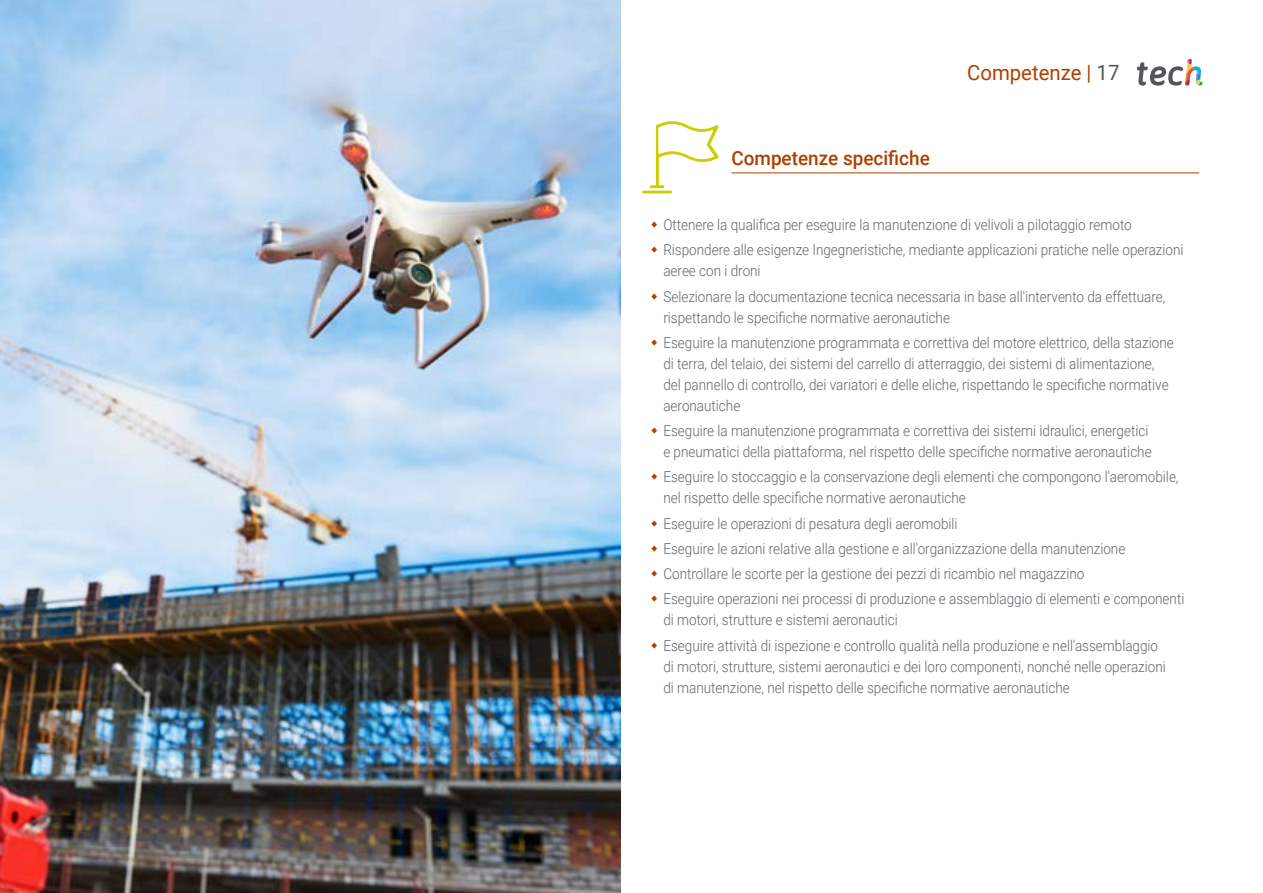
<style>
.page{position:relative;width:1263px;height:893px;background:#fff}
.page>*{position:absolute;margin:0;border:0;box-sizing:border-box;transform-origin:0 0}
.t1{font:21px "Roboto";color:#ae4000}
.t2{font:500 19.5px "Roboto";color:#ae4000}
.t3{font:300 15px/25.2px "Roboto";color:#61646a;scale:.9 1}
.s1{color:#52555b}
</style>
<div class="page">
<img style="left:0;top:0;width:621px;height:893px">
<hr style="left:731px;top:173px;width:468px;height:1px;background:#ae4000">
<hr style="left:642px;top:191px;width:30px;height:2px;background:#cdce00">
<svg style="left:650px;top:121px;width:69px;height:67px"></svg>
<svg style="left:1137px;top:59px;width:65px;height:27px"></svg>
<h2 class="t2" style="left:731px;top:144px;width:200px">Competenze specifiche</h2>
<h1 class="t1" style="left:967px;top:57px;width:154px">Competenze | <span class="s1">17</span></h1>
<p class="t3" style="left:663px;top:212px;width:579px">Ottenere la qualifica per eseguire la manutenzione di velivoli a pilotaggio remoto<br>Rispondere alle esigenze Ingegneristiche, mediante applicazioni pratiche nelle operazioni</p>
<p class="t3" style="left:663px;top:258px;width:559px">aeree con i droni<br>Selezionare la documentazione tecnica necessaria in base all'intervento da effettuare,</p>
<p class="t3" style="left:663px;top:304px;width:569px">rispettando le specifiche normative aeronautiche<br>Eseguire la manutenzione programmata e correttiva del motore elettrico, della stazione</p>
<p class="t3" style="left:663px;top:352px;width:563px;line-height:21px">di terra, del telaio, dei sistemi del carrello di atterraggio, dei sistemi di alimentazione, del pannello di controllo, dei variatori e delle eliche, rispettando le specifiche normative aeronautiche</p>
<p class="t3" style="left:663px;top:420px;width:544px;line-height:21px">Eseguire la manutenzione programmata e correttiva dei sistemi idraulici, energetici e pneumatici della piattaforma, nel rispetto delle specifiche normative aeronautiche</p>
<p class="t3" style="left:663px;top:466px;width:574px;line-height:21px">Eseguire lo stoccaggio e la conservazione degli elementi che compongono l'aeromobile, nel rispetto delle specifiche normative aeronautiche</p>
<p class="t3" style="left:663px;top:510px;width:580px">Eseguire le operazioni di pesatura degli aeromobili<br>Eseguire le azioni relative alla gestione e all'organizzazione della manutenzione Controllare le scorte per la gestione dei pezzi di ricambio nel magazzino<br>Eseguire operazioni nei processi di produzione e assemblaggio di elementi e componenti</p>
<p class="t3" style="left:663px;top:607px;width:551px">di motori, strutture e sistemi aeronautici<br>Eseguire attività di ispezione e controllo qualità nella produzione e nell'assemblaggio</p>
<p class="t3" style="left:663px;top:655px;width:560px;line-height:21px">di motori, strutture, sistemi aeronautici e dei loro componenti, nonché nelle operazioni di manutenzione, nel rispetto delle specifiche normative aeronautiche</p>
</div>
